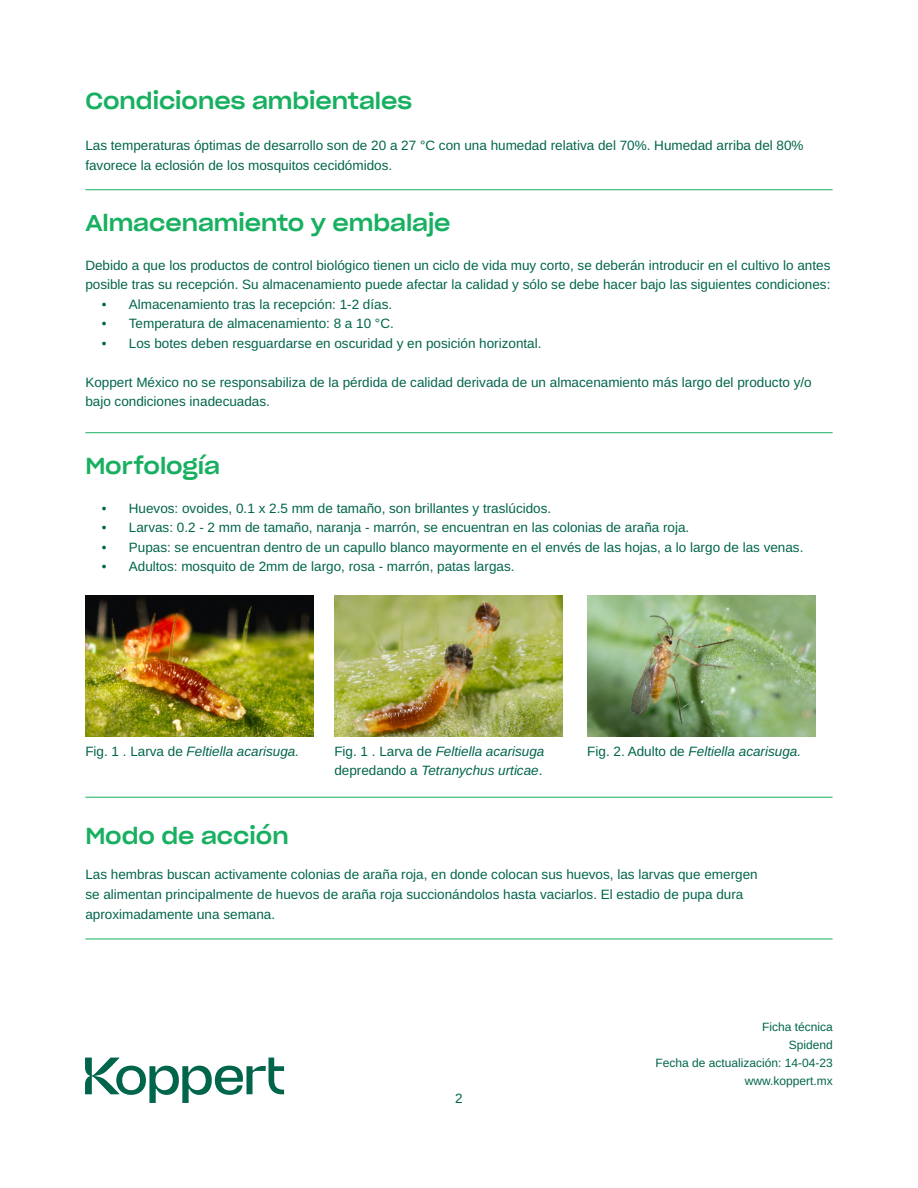
<style>
.page{position:relative;width:918px;height:1188px;background:#fff}
.page>*{position:absolute;margin:0;border:0;box-sizing:border-box;transform-origin:0 0}
.cuerpo{font:22.5px "Sharp Grotesk Medium 22";color:#18b060}
.cuerpo-2{font:13.5px/20.2px "Arimo";color:#00654b}
.t1{font:italic 13.5px/19.5px "Arimo";color:#00654b}
.t2{font:12px/18px "Arimo";color:#00654b;text-align:right}
.s1{font-style:normal}
</style>
<div class="page">
<svg style="left:85px;top:1058px;width:199px;height:45px"></svg>
<hr style="left:85px;top:189px;width:748px;height:1px;background:#18b060">
<hr style="left:85px;top:432px;width:748px;height:1px;background:#18b060">
<hr style="left:85px;top:797px;width:748px;height:1px;background:#18b060">
<hr style="left:85px;top:939px;width:748px;height:1px;background:#18b060">
<img style="left:334px;top:595px;width:229px;height:142px">
<img style="left:85px;top:595px;width:229px;height:142px">
<img style="left:587px;top:595px;width:228px;height:142px">
<p class="cuerpo" style="left:85px;top:81px;width:328px">Condiciones ambientales</p>
<p class="cuerpo-2" style="left:85px;top:135px;width:720px">Las temperaturas óptimas de desarrollo son de 20 a 27 °C con una humedad relativa del 70%. Humedad arriba del 80% favorece la eclosión de los mosquitos cecidómidos.</p>
<p class="cuerpo" style="left:85px;top:203px;width:367px">Almacenamiento y embalaje</p>
<p class="cuerpo-2" style="left:85px;top:255px;width:747px;line-height:19.5px">Debido a que los productos de control biológico tienen un ciclo de vida muy corto, se deberán introducir en el cultivo lo antes posible tras su recepción. Su almacenamiento puede afectar la calidad y sólo se debe hacer bajo las siguientes condiciones:</p>
<p class="cuerpo-2" style="left:102px;top:294px;width:292px">• Almacenamiento tras la recepción: 1-2 días.</p>
<p class="cuerpo-2" style="left:102px;top:314px;width:294px">• Temperatura de almacenamiento: 8 a 10 °C.</p>
<p class="cuerpo-2" style="left:102px;top:333px;width:441px">• Los botes deben resguardarse en oscuridad y en posición horizontal.</p>
<p class="cuerpo-2" style="left:85px;top:372px;width:728px">Koppert México no se responsabiliza de la pérdida de calidad derivada de un almacenamiento más largo del producto y/o</p>
<p class="cuerpo-2" style="left:85px;top:392px;width:186px">bajo condiciones inadecuadas.</p>
<p class="cuerpo" style="left:85px;top:446px;width:136px">Morfología</p>
<p class="cuerpo-2" style="left:102px;top:498px;width:451px">• Huevos: ovoides, 0.1 x 2.5 mm de tamaño, son brillantes y traslúcidos.</p>
<p class="cuerpo-2" style="left:102px;top:518px;width:589px">• Larvas: 0.2 - 2 mm de tamaño, naranja - marrón, se encuentran en las colonias de araña roja.</p>
<p class="cuerpo-2" style="left:102px;top:537px;width:703px">• Pupas: se encuentran dentro de un capullo blanco mayormente en el envés de las hojas, a lo largo de las venas.</p>
<p class="cuerpo-2" style="left:102px;top:557px;width:414px">• Adultos: mosquito de 2mm de largo, rosa - marrón, patas largas.</p>
<p class="t1" style="left:85px;top:742px;width:215px"><span class="s1">Fig. 1 . Larva de</span> Feltiella acarisuga.</p>
<p class="t1" style="left:587px;top:742px;width:215px"><span class="s1">Fig. 2. Adulto de</span> Feltiella acarisuga.</p>
<p class="t1" style="left:334px;top:742px;width:212px"><span class="s1">Fig. 1 . Larva de</span> Feltiella acarisuga <span class="s1">depredando a</span> Tetranychus urticae<span class="s1">.</span></p>
<p class="cuerpo" style="left:85px;top:816px;width:205px">Modo de acción</p>
<p class="cuerpo-2" style="left:85px;top:864px;width:674px">Las hembras buscan activamente colonias de araña roja, en donde colocan sus huevos, las larvas que emergen se alimentan principalmente de huevos de araña roja succionándolos hasta vaciarlos. El estadio de pupa dura aproximadamente una semana.</p>
<p class="cuerpo-2" style="left:455px;top:1089px;width:9px">2</p>
<p class="t2" style="left:656px;top:1018px;width:179px">Ficha técnica<br>Spidend<br>Fecha de actualización: 14-04-23 www.koppert.mx</p>
</div>
